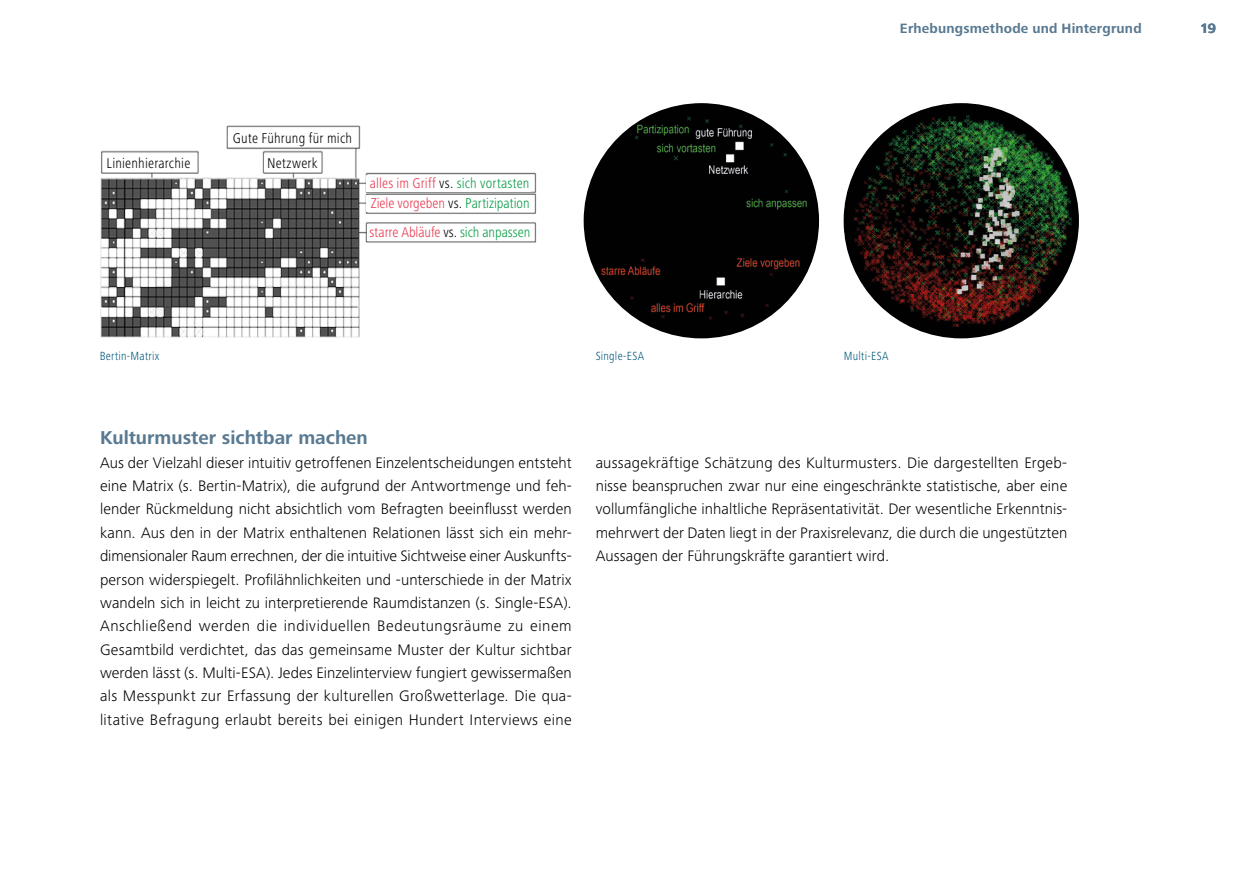
<style>
.page{position:relative;width:1241px;height:893px;background:#fff}
.page>*{position:absolute;margin:0;border:0;box-sizing:border-box;transform-origin:0 0}
.Copy_1{font:700 19.25px "Frutiger Next Pro";color:#587991}
.Copy_1-2{font:300 15.75px/23.4px "Frutiger Next Pro";letter-spacing:.01em;color:#000;text-align:justify}
.Sparte{font:300 condensed 14.7px "Frutiger Next Pro";color:#e7344c}
.Sparte-2{font:300 condensed 14.7px "Frutiger Next Pro";letter-spacing:.015em;color:#000}
.Sparte-3{font:300 condensed 14.7px "Frutiger Next Pro";letter-spacing:.01em;color:#009941}
.Variabler_Kolumnen_P{font:700 14px "Frutiger Next Pro";letter-spacing:.01em;color:#587991}
.Sparte-4{font:300 condensed 12.25px "Frutiger Next Pro";letter-spacing:.025em;color:#005679}
.s1{color:#e7344c}
.s2{color:#000}
.s3{color:#009941}
</style>
<div class="page">
<img style="left:843px;top:103px;width:235px;height:235px;border-radius:118px">
<img style="left:583px;top:103px;width:236px;height:235px;border-radius:118px">
<img style="left:100px;top:125px;width:437px;height:213px">
<div style="left:103px;top:155px;width:87px;height:16px;background:#fff"></div>
<div style="left:229px;top:130px;width:125px;height:17px;background:#fff"></div>
<div style="left:264px;top:154px;width:56px;height:17px;background:#fff"></div>
<div style="left:367px;top:152px;width:56px;height:17px;background:#fff"></div>
<div style="left:366px;top:175px;width:165px;height:17px;background:#fff"></div>
<div style="left:366px;top:195px;width:165px;height:17px;background:#fff"></div>
<div style="left:366px;top:224px;width:164px;height:17px;background:#fff"></div>
<p class="Sparte-2" style="left:106px;top:155px;width:85px">Linienhierarchie</p>
<p class="Sparte-2" style="left:233px;top:130px;width:121px">Gute Führung für mich</p>
<p class="Sparte-2" style="left:267px;top:154px;width:52px">Netzwerk</p>
<p class="Sparte-3" style="left:370px;top:175px;width:161px"><span class="s1">alles im Griff</span> <span class="s2">vs.</span> sich vortasten</p>
<p class="Sparte" style="left:370px;top:194px;width:160px">Ziele vorgeben <span class="s2">vs.</span> <span class="s3">Partizipation</span></p>
<p class="Sparte" style="left:369px;top:224px;width:162px">starre Abläufe <span class="s2">vs.</span> <span class="s3">sich anpassen</span></p>
<p class="Variabler_Kolumnen_P" style="left:899px;top:21px;width:243px">Erhebungsmethode und Hintergrund</p>
<p class="Variabler_Kolumnen_P" style="left:1199px;top:21px;width:18px">19</p>
<p class="Sparte-4" style="left:100px;top:348px;width:61px">Bertin-Matrix</p>
<p class="Sparte-4" style="left:595px;top:348px;width:50px">Single-ESA</p>
<p class="Sparte-4" style="left:843px;top:348px;width:46px">Multi-ESA</p>
<p class="Copy_1" style="left:100px;top:427px;width:269px">Kulturmuster sichtbar machen</p>
<p class="Copy_1-2" style="left:100px;top:451px;width:473px">Aus der Vielzahl dieser intuitiv getroffenen Einzelentscheidungen entsteht eine Matrix (s. Bertin-Matrix), die aufgrund der Antwortmenge und feh&shy;lender Rückmeldung nicht absichtlich vom Befragten beeinflusst werden kann. Aus den in der Matrix enthaltenen Relationen lässt sich ein mehr&shy;dimensionaler Raum errechnen, der die intuitive Sichtweise einer Auskunfts&shy;person widerspiegelt. Profilähnlichkeiten und -unterschiede in der Matrix wandeln sich in leicht zu interpretierende Raumdistanzen (s. Single-ESA).</p>
<p class="Copy_1-2" style="left:100px;top:614px;width:473px">Anschließend werden die individuellen Bedeutungsräume zu einem Gesamtbild verdichtet, das das gemeinsame Muster der Kultur sichtbar werden lässt (s. Multi-ESA). Jedes Einzelinterview fungiert gewissermaßen als Messpunkt zur Erfassung der kulturellen Großwetterlage. Die qua&shy;litative Befragung erlaubt bereits bei einigen Hundert Interviews eine</p>
<p class="Copy_1-2" style="left:595px;top:451px;width:473px">aussagekräftige Schätzung des Kulturmusters. Die dargestellten Ergeb&shy;nisse beanspruchen zwar nur eine eingeschränkte statistische, aber eine vollumfängliche inhaltliche Repräsentativität. Der wesentliche Erkenntnis&shy;mehrwert der Daten liegt in der Praxisrelevanz, die durch die ungestützten Aussagen der Führungskräfte garantiert wird.</p>
</div>
